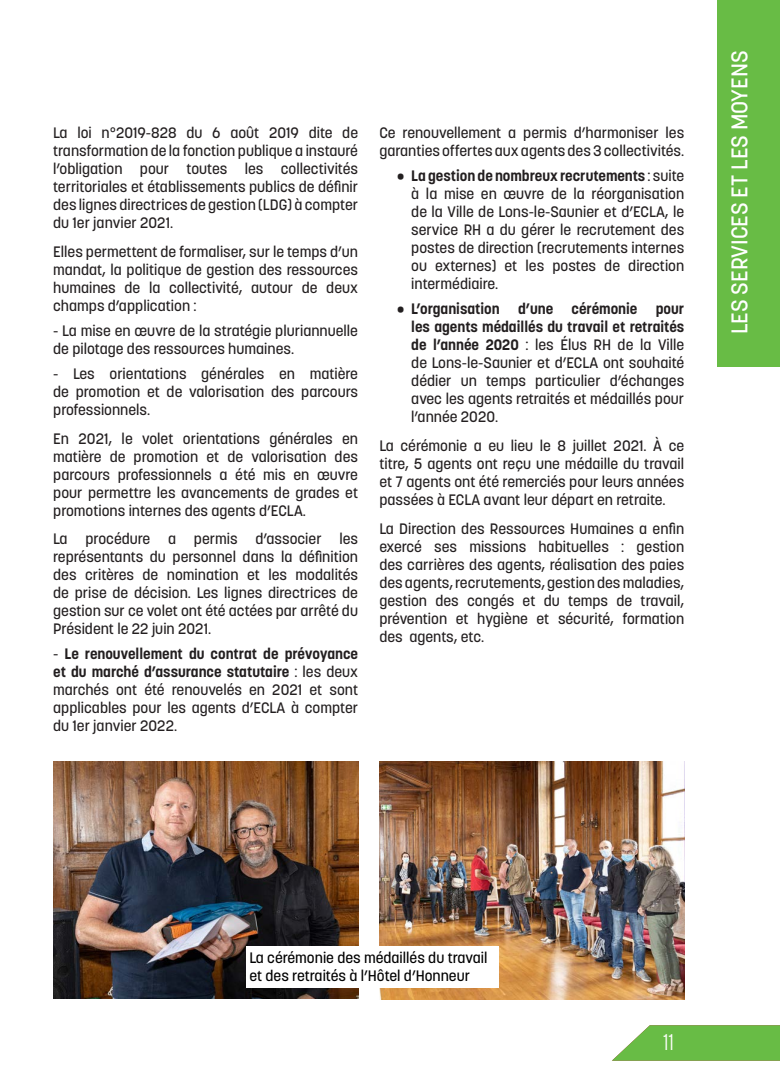
<style>
.page{position:relative;width:780px;height:1088px;background:#fff}
.page>*{position:absolute;margin:0;border:0;box-sizing:border-box;transform-origin:0 0}
.t1{font:500 22.5px "Korolev";color:#fff}
.t2{font:300 22.5px "Korolev";color:#fff}
.t3{font:500 15px/18px "Korolev";color:#231f20;text-align:justify}
.t4{font:500 15px/18px "Korolev";color:#000001}
.s1{font-weight:700}
</style>
<div class="page">
<div style="left:717px;top:0;width:63px;height:367px;background:#68bc45"></div>
<svg style="left:612px;top:1025px;width:168px;height:36px;background:#7ac15a"></svg>
<img style="left:53px;top:762px;width:305px;height:236px">
<img style="left:379px;top:762px;width:305px;height:237px">
<div style="left:246px;top:945px;width:252px;height:42px;background:#fff"></div>
<p class="t3" style="left:53px;top:124px;width:306px">La loi n°2019-828 du 6 août 2019 dite de transformation de la fonction publique a instauré l’obligation pour toutes les collectivités territoriales et établissements publics de définir des lignes directrices de gestion (LDG) à compter du 1er janvier 2021.</p>
<p class="t3" style="left:53px;top:242px;width:306px">Elles permettent de formaliser, sur le temps d’un mandat, la politique de gestion des ressources humaines de la collectivité, autour de deux champs d’application :</p>
<p class="t3" style="left:53px;top:321px;width:306px">- La mise en œuvre de la stratégie pluriannuelle de pilotage des ressources humaines.</p>
<p class="t3" style="left:53px;top:365px;width:306px">- Les orientations générales en matière de promotion et de valorisation des parcours professionnels.</p>
<p class="t3" style="left:53px;top:429px;width:306px">En 2021, le volet orientations générales en matière de promotion et de valorisation des parcours professionnels a été mis en œuvre pour permettre les avancements de grades et promotions internes des agents d’ECLA.</p>
<p class="t3" style="left:53px;top:530px;width:306px">La procédure a permis d’associer les représentants du personnel dans la définition des critères de nomination et les modalités de prise de décision. Les lignes directrices de gestion sur ce volet ont été actées par arrêté du Président le 22 juin 2021.</p>
<p class="t3" style="left:53px;top:645px;width:306px">- <span class="s1">Le renouvellement du contrat de prévoyance et du marché d’assurance statutaire</span> : les deux marchés ont été renouvelés en 2021 et sont applicables pour les agents d’ECLA à compter du 1er janvier 2022.</p>
<p class="t3" style="left:379px;top:124px;width:306px">Ce renouvellement a permis d’harmoniser les garanties offertes aux agents des 3 collectivités.</p>
<p class="t3" style="left:411px;top:167px;width:274px;text-indent:-14px"><span class="s1">• La gestion de nombreux recrutements</span> : suite à la mise en œuvre de la réorganisation de la Ville de Lons-le-Saunier et d’ECLA, le service RH a du gérer le recrutement des postes de direction (recrutements internes ou externes) et les postes de direction intermédiaire.</p>
<p class="t3" style="left:411px;top:300px;width:274px;text-indent:-14px"><span class="s1">• L’organisation d’une cérémonie pour les agents médaillés du travail et retraités de l’année 2020</span> : les Élus RH de la Ville de Lons-le-Saunier et d’ECLA ont souhaité dédier un temps particulier d’échanges avec les agents retraités et médaillés pour l’année 2020.</p>
<p class="t3" style="left:379px;top:437px;width:306px">La cérémonie a eu lieu le 8 juillet 2021. À ce titre, 5 agents ont reçu une médaille du travail et 7 agents ont été remerciés pour leurs années passées à ECLA avant leur départ en retraite.</p>
<p class="t3" style="left:379px;top:519px;width:306px">La Direction des Ressources Humaines a enfin exercé ses missions habituelles : gestion des carrières des agents, réalisation des paies des agents, recrutements, gestion des maladies, gestion des congés et du temps de travail, prévention et hygiène et sécurité, formation des agents, etc.</p>
<h1 class="t1" style="left:725px;top:334px;width:285px;rotate:-90deg">LES SERVICES ET LES MOYENS</h1>
<h1 class="t1" style="left:725px;top:260px;width:136px;rotate:-90deg">LES ACTIVITÉS</h1>
<p class="t4" style="left:249px;top:949px;width:240px">La cérémonie des médaillés du travail et des retraités à l’Hôtel d’Honneur</p>
<p class="t2" style="left:663px;top:1028px;width:13px">11</p>
<h1 class="t2" style="left:663px;top:1029px;width:14px">9</h1>
</div>
